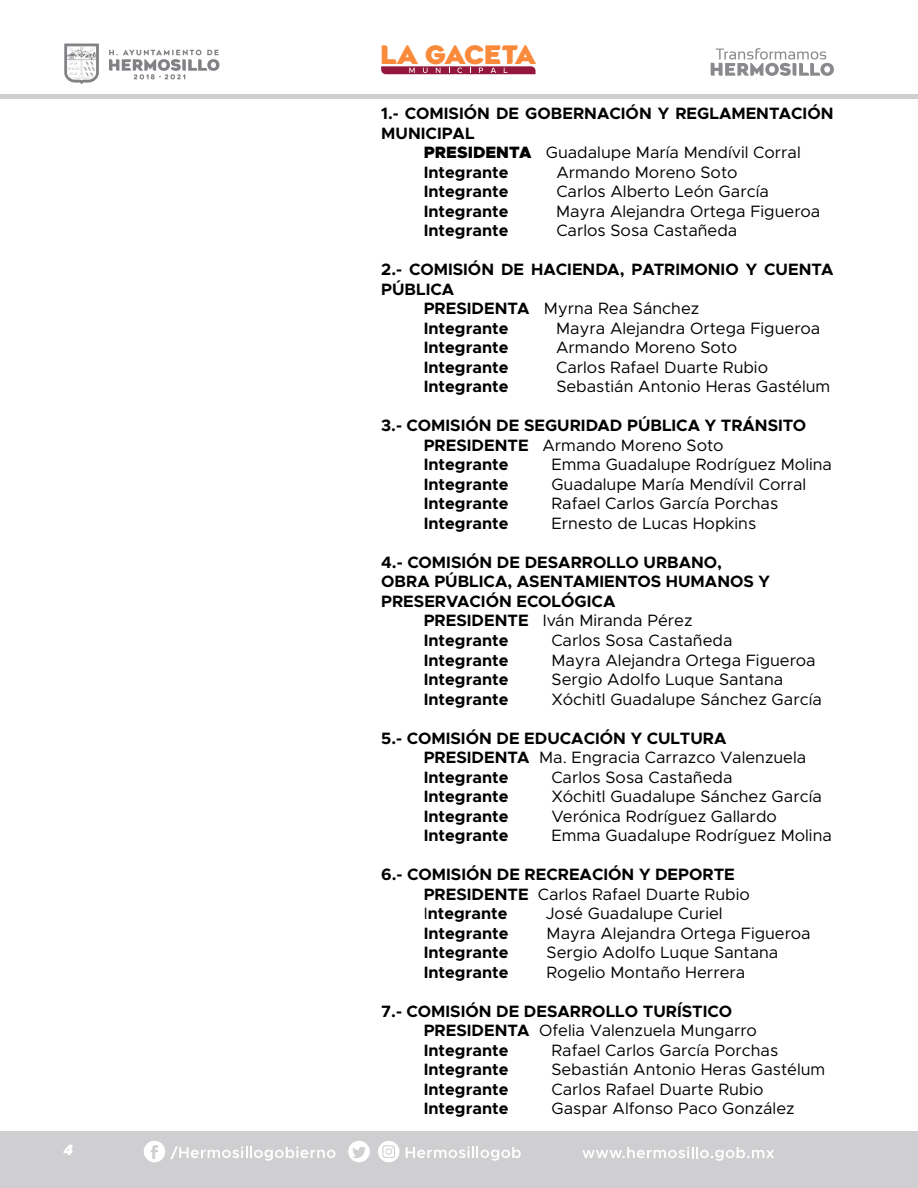
<style>
.page{position:relative;width:918px;height:1188px;background:#fff}
.page>*{position:absolute;margin:0;border:0;box-sizing:border-box;transform-origin:0 0}
.t1{font:900 25.35px "Agenor";letter-spacing:-.025em;color:#fa8a3b}
.t2{font:16.5px "Metropolis";color:#000}
.t3{font:700 16.5px/19.5px "Metropolis";color:#000}
.t4{font:italic 900 15px "Metropolis";color:#fff;scale:.94 1}
.s1{font-weight:900}
.s2{font-weight:700}
.s3{font-weight:400}
</style>
<div class="page">
<div style="left:0;top:1132px;width:918px;height:56px;background:#cfcfd1"></div>
<div style="left:0;top:94px;width:918px;height:5px;background:#cfcfd1"></div>
<svg style="left:109px;top:50px;width:110px;height:29px"></svg>
<svg style="left:64px;top:44px;width:35px;height:40px"></svg>
<svg style="left:378px;top:1141px;width:21px;height:21px"></svg>
<svg style="left:348px;top:1141px;width:22px;height:21px"></svg>
<svg style="left:144px;top:1141px;width:192px;height:21px"></svg>
<svg style="left:406px;top:1146px;width:115px;height:15px"></svg>
<svg style="left:582px;top:1147px;width:192px;height:14px"></svg>
<svg style="left:381px;top:66px;width:155px;height:8px"></svg>
<svg style="left:711px;top:48px;width:123px;height:28px"></svg>
<p class="t4" style="left:63px;top:1140px;width:16px">4</p>
<h1 class="t1" style="left:381px;top:38px;width:157px">LA GACETA</h1>
<p class="t3" style="left:381px;top:104px;width:454px">1.- COMISIÓN DE GOBERNACIÓN Y REGLAMENTACIÓN</p>
<p class="t3" style="left:381px;top:124px;width:95px">MUNICIPAL</p>
<p class="t2" style="left:424px;top:143px;width:379px"><span class="s1">PRESIDENTA</span> Guadalupe María Mendívil Corral</p>
<p class="t3" style="left:424px;top:163px;width:86px">Integrante</p>
<p class="t2" style="left:556px;top:162px;width:183px">Armando Moreno Soto</p>
<p class="t3" style="left:424px;top:182px;width:86px">Integrante</p>
<p class="t2" style="left:556px;top:182px;width:214px">Carlos Alberto León García</p>
<p class="t3" style="left:424px;top:202px;width:86px">Integrante</p>
<p class="t2" style="left:556px;top:201px;width:266px">Mayra Alejandra Ortega Figueroa</p>
<p class="t3" style="left:424px;top:221px;width:86px">Integrante</p>
<p class="t2" style="left:556px;top:221px;width:183px">Carlos Sosa Castañeda</p>
<p class="t3" style="left:381px;top:260px;width:454px">2.- COMISIÓN DE HACIENDA, PATRIMONIO Y CUENTA</p>
<p class="t3" style="left:381px;top:280px;width:75px">PÚBLICA</p>
<p class="t2" style="left:424px;top:299px;width:277px"><span class="s2">PRESIDENTA</span> Myrna Rea Sánchez</p>
<p class="t3" style="left:424px;top:319px;width:86px">Integrante</p>
<p class="t2" style="left:556px;top:318px;width:266px">Mayra Alejandra Ortega Figueroa</p>
<p class="t3" style="left:424px;top:338px;width:86px">Integrante</p>
<p class="t2" style="left:556px;top:338px;width:183px">Armando Moreno Soto</p>
<p class="t3" style="left:424px;top:358px;width:86px">Integrante</p>
<p class="t2" style="left:556px;top:357px;width:213px">Carlos Rafael Duarte Rubio</p>
<p class="t3" style="left:424px;top:377px;width:86px">Integrante</p>
<p class="t2" style="left:556px;top:377px;width:275px">Sebastián Antonio Heras Gastélum</p>
<p class="t3" style="left:424px;top:416px;width:384px;text-indent:-43px">3.- COMISIÓN DE SEGURIDAD PÚBLICA Y TRÁNSITO<br>PRESIDENTE <span class="s3">Armando Moreno Soto<br></span>Integrante</p>
<p class="t2" style="left:552px;top:455px;width:282px">Emma Guadalupe Rodríguez Molina</p>
<p class="t3" style="left:424px;top:475px;width:86px">Integrante</p>
<p class="t2" style="left:551px;top:474px;width:257px">Guadalupe María Mendívil Corral</p>
<p class="t3" style="left:424px;top:494px;width:86px">Integrante</p>
<p class="t2" style="left:552px;top:494px;width:228px">Rafael Carlos García Porchas</p>
<p class="t3" style="left:424px;top:514px;width:86px">Integrante</p>
<p class="t2" style="left:552px;top:513px;width:206px">Ernesto de Lucas Hopkins</p>
<p class="t3" style="left:381px;top:553px;width:342px">4.- COMISIÓN DE DESARROLLO URBANO,</p>
<p class="t3" style="left:381px;top:572px;width:390px">OBRA PÚBLICA, ASENTAMIENTOS HUMANOS Y</p>
<p class="t3" style="left:381px;top:592px;width:236px">PRESERVACIÓN ECOLÓGICA</p>
<p class="t2" style="left:424px;top:611px;width:270px"><span class="s2">PRESIDENTE</span> Iván Miranda Pérez</p>
<p class="t3" style="left:424px;top:631px;width:86px">Integrante</p>
<p class="t2" style="left:551px;top:630px;width:183px">Carlos Sosa Castañeda</p>
<p class="t3" style="left:424px;top:650px;width:86px">Integrante</p>
<p class="t2" style="left:552px;top:650px;width:266px">Mayra Alejandra Ortega Figueroa</p>
<p class="t3" style="left:424px;top:670px;width:86px">Integrante</p>
<p class="t2" style="left:552px;top:669px;width:233px">Sergio Adolfo Luque Santana</p>
<p class="t3" style="left:424px;top:689px;width:86px">Integrante</p>
<p class="t2" style="left:551px;top:689px;width:272px">Xóchitl Guadalupe Sánchez García</p>
<p class="t3" style="left:424px;top:728px;width:384px;text-indent:-43px">5.- COMISIÓN DE EDUCACIÓN Y CULTURA<br>PRESIDENTA <span class="s3">Ma. Engracia Carrazco Valenzuela<br></span>Integrante</p>
<p class="t2" style="left:551px;top:767px;width:183px">Carlos Sosa Castañeda</p>
<p class="t3" style="left:424px;top:787px;width:86px">Integrante</p>
<p class="t2" style="left:551px;top:786px;width:272px">Xóchitl Guadalupe Sánchez García</p>
<p class="t3" style="left:424px;top:806px;width:86px">Integrante</p>
<p class="t2" style="left:552px;top:806px;width:227px">Verónica Rodríguez Gallardo</p>
<p class="t3" style="left:424px;top:826px;width:86px">Integrante</p>
<p class="t2" style="left:551px;top:825px;width:282px">Emma Guadalupe Rodríguez Molina</p>
<p class="t3" style="left:424px;top:865px;width:328px;text-indent:-43px">6.- COMISIÓN DE RECREACIÓN Y DEPORTE<br>PRESIDENTE <span class="s3">Carlos Rafael Duarte Rubio<br>I</span>ntegrante</p>
<p class="t2" style="left:546px;top:903px;width:178px">José Guadalupe Curiel</p>
<p class="t3" style="left:424px;top:923px;width:86px">Integrante</p>
<p class="t2" style="left:547px;top:923px;width:266px">Mayra Alejandra Ortega Figueroa</p>
<p class="t3" style="left:424px;top:943px;width:86px">Integrante</p>
<p class="t2" style="left:547px;top:942px;width:233px">Sergio Adolfo Luque Santana</p>
<p class="t3" style="left:424px;top:962px;width:86px">Integrante</p>
<p class="t2" style="left:546px;top:962px;width:200px">Rogelio Montaño Herrera</p>
<p class="t3" style="left:424px;top:1001px;width:335px;text-indent:-43px">7.- COMISIÓN DE DESARROLLO TURÍSTICO<br>PRESIDENTA <span class="s3">Ofelia Valenzuela Mungarro<br></span>Integrante</p>
<p class="t2" style="left:552px;top:1040px;width:228px">Rafael Carlos García Porchas</p>
<p class="t3" style="left:424px;top:1060px;width:86px">Integrante</p>
<p class="t2" style="left:551px;top:1059px;width:275px">Sebastián Antonio Heras Gastélum</p>
<p class="t3" style="left:424px;top:1079px;width:86px">Integrante</p>
<p class="t2" style="left:552px;top:1079px;width:213px">Carlos Rafael Duarte Rubio</p>
<p class="t3" style="left:424px;top:1099px;width:86px">Integrante</p>
<p class="t2" style="left:552px;top:1098px;width:245px">Gaspar Alfonso Paco González</p>
</div>
